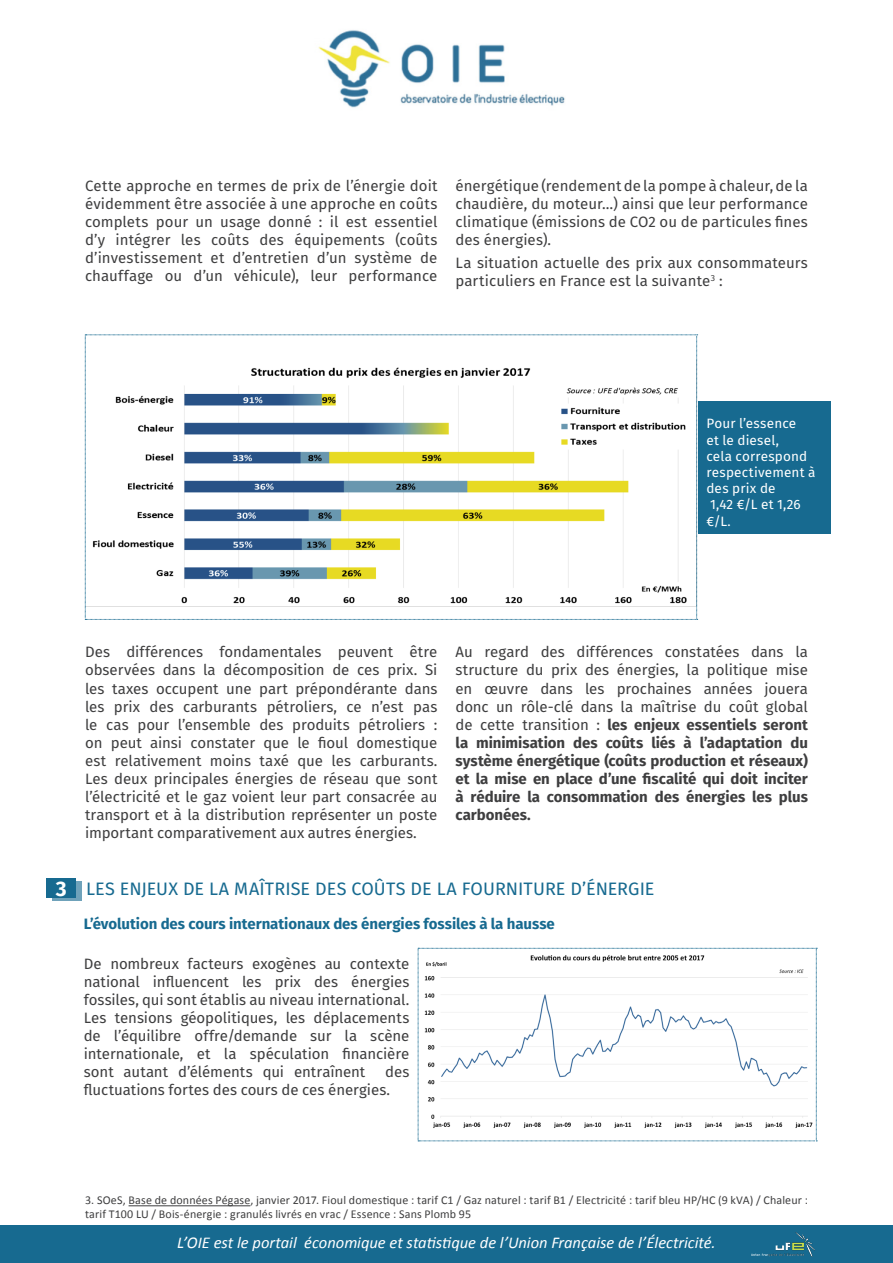
<style>
.page{position:relative;width:893px;height:1263px;background:#fff}
.page>*{position:absolute;margin:0;border:0;box-sizing:border-box;transform-origin:0 0}
.Fotolia_B{font:700 21px "Fira Sans";color:#fff}
.t1{font:18px "Fira Sans";color:#176a90}
.Fotolia_B-2{font:italic 16.5px "Calibri";color:#fff}
.Fotolia_B-3{font:15px/18px "Fira Sans";color:#3e3e3f;text-align:justify}
.Fotolia_B-4{font:700 15px/18px "Fira Sans";letter-spacing:-.005em;color:#3e3e3f;text-align:justify}
.Fotolia_B-5{font:700 15px "Fira Sans";letter-spacing:-.005em;color:#176a90}
.Fotolia_B-6{font:13.5px/16.2px "Fira Sans";letter-spacing:.01em;color:#fff}
.Fotolia_B-7{font:12px/13.5px "Calibri";letter-spacing:.01em;color:#3e3e3f}
.s1{font-weight:400}
</style>
<div class="page">
<div style="left:0;top:1225px;width:893px;height:38px;background:#176a90"></div>
<img style="left:752px;top:1232px;width:62px;height:25px">
<hr style="left:129px;top:1205px;width:121px;height:1px;background:#3e3e3f">
<svg style="left:85px;top:335px;width:613px;height:285px"></svg>
<div style="left:698px;top:402px;width:132px;height:132px;background:#176a90"></div>
<svg style="left:52px;top:882px;width:29px;height:19px"></svg>
<div style="left:47px;top:878px;width:29px;height:19px;background:#176a90"></div>
<svg style="left:418px;top:948px;width:399px;height:193px"></svg>
<img style="left:318px;top:30px;width:247px;height:78px">
<p class="Fotolia_B-3" style="left:85px;top:177px;width:354px">Cette approche en termes de prix de l’énergie doit évidemment être associée à une approche en coûts complets pour un usage donné : il est essentiel d’y intégrer les coûts des équipements (coûts d’investissement et d’entretien d’un système de chauffage ou d’un véhicule), leur performance</p>
<p class="Fotolia_B-3" style="left:455px;top:177px;width:354px">énergétique (rendement de la pompe à chaleur, de la chaudière, du moteur…) ainsi que leur performance climatique (émissions de CO2 ou de particules fines des énergies).</p>
<p class="Fotolia_B-3" style="left:455px;top:253px;width:354px">La situation actuelle des prix aux consommateurs particuliers en France est la suivante<sup>3</sup> :</p>
<p class="Fotolia_B-6" style="left:706px;top:415px;width:110px">Pour l’essence<br>et le diesel,<br>cela correspond respectivement à des prix de<br>1,42 €/L et 1,26 €/L.</p>
<p class="Fotolia_B-3" style="left:85px;top:643px;width:354px">Des différences fondamentales peuvent être observées dans la décomposition de ces prix. Si les taxes occupent une part prépondérante dans les prix des carburants pétroliers, ce n’est pas le cas pour l’ensemble des produits pétroliers : on peut ainsi constater que le fioul domestique est relativement moins taxé que les carburants.<br>Les deux principales énergies de réseau que sont l’électricité et le gaz voient leur part consacrée au transport et à la distribution représenter un poste important comparativement aux autres énergies.</p>
<p class="Fotolia_B-4" style="left:455px;top:642px;width:354px"><span class="s1">Au regard des différences constatées dans la structure du prix des énergies, la politique mise en œuvre dans les prochaines années jouera donc un rôle-clé dans la maîtrise du coût global de cette transition :</span> les enjeux essentiels seront la minimisation des coûts liés à l’adaptation du système énergétique (coûts production et réseaux) et la mise en place d’une fiscalité qui doit inciter à réduire la consommation des énergies les plus carbonées.</p>
<p class="Fotolia_B" style="left:56px;top:871px;width:12px">3</p>
<p class="t1" style="left:86px;top:875px;width:570px">LES ENJEUX DE LA MAÎTRISE DES COÛTS DE LA FOURNITURE D’ÉNERGIE</p>
<p class="Fotolia_B-5" style="left:84px;top:911px;width:473px">L’évolution des cours internationaux des énergies fossiles à la hausse</p>
<p class="Fotolia_B-3" style="left:84px;top:954px;width:327px">De nombreux facteurs exogènes au contexte national influencent les prix des énergies fossiles, qui sont établis au niveau international.<br>Les tensions géopolitiques, les déplacements de l’équilibre offre/demande sur la scène internationale, et la spéculation financière sont autant d’éléments qui entraînent</p>
<p class="Fotolia_B-3" style="left:84px;top:1062px;width:327px;text-indent:301px">des fluctuations fortes des cours de ces énergies.</p>
<p class="Fotolia_B-7" style="left:85px;top:1194px;width:724px">3. SOeS, Base de données Pégase, janvier 2017. Fioul domestique : tarif C1 / Gaz naturel : tarif B1 / Electricité : tarif bleu HP/HC (9 kVA) / Chaleur : tarif T100 LU / Bois-énergie : granulés livrés en vrac / Essence : Sans Plomb 95</p>
<p class="Fotolia_B-2" style="left:177px;top:1231px;width:540px">L’OIE est le portail économique et statistique de l’Union Française de l’Électricité.</p>
</div>
